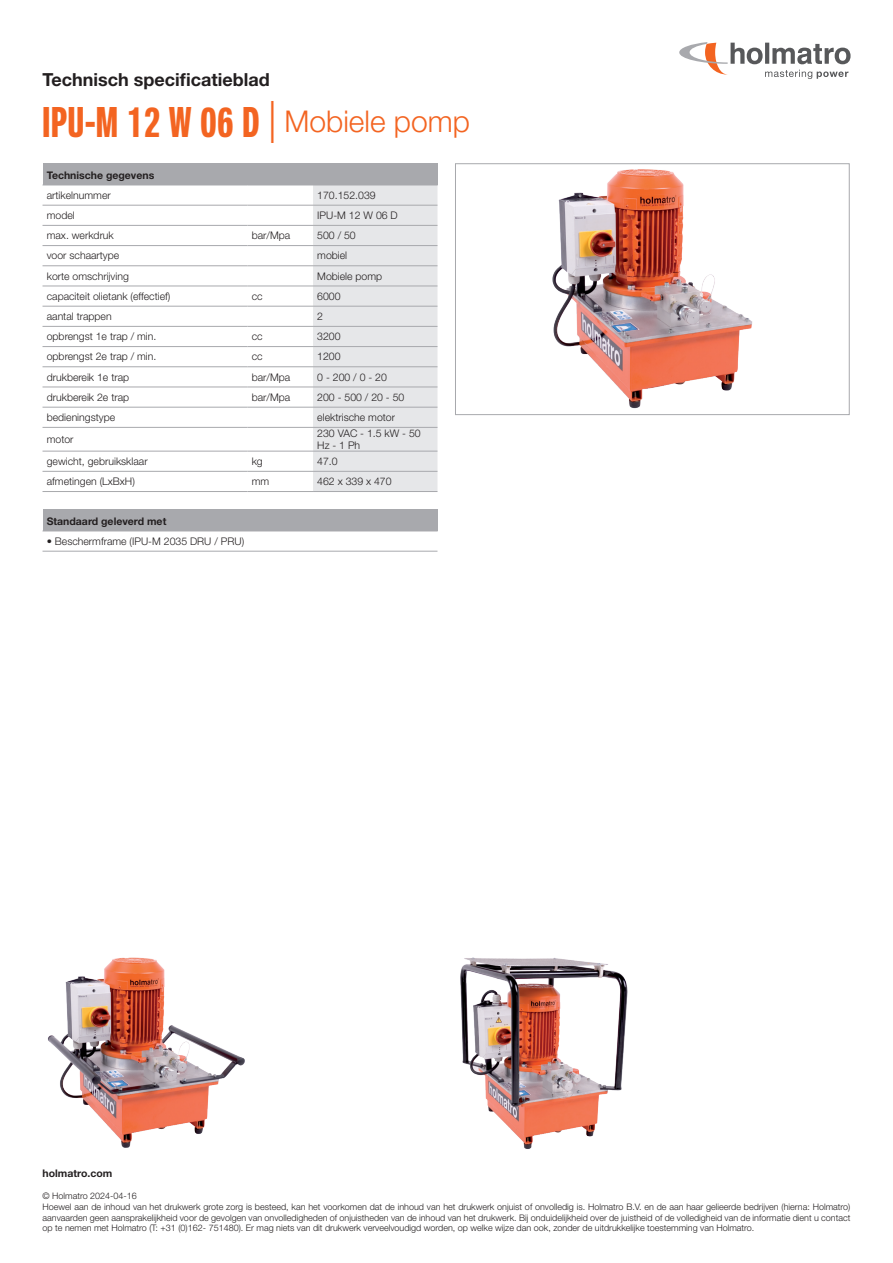
<style>
.page{position:relative;width:893px;height:1263px;background:#fff}
.page>*{position:absolute;margin:0;border:0;box-sizing:border-box;transform-origin:0 0}
.t1{font:700 42px "Neue Helvetica Pro 79 Cm";letter-spacing:.02em;color:#f36421}
.t2{font:700 18px "Helvetica Neue LT Std";color:#231f20}
.t3{font:300 10.5px/12px "Helvetica Neue LT Std";color:#231f20}
.t4{font:700 10.5px "Helvetica Neue LT Std";color:#231f20}
.t5{font:300 9px/10.8px "Helvetica Neue LT Std";color:#231f20}
.s1{font-family:"Helvetica Neue LT Std";font-weight:300}
.s2{font-family:"Helvetica Neue LT Std";font-weight:300;font-size:30px}
</style>
<div class="page">
<svg style="left:679px;top:42px;width:171px;height:37px"></svg>
<div style="left:43px;top:164px;width:394px;height:21px;background:#a8a9ad"></div>
<svg style="left:313px;top:164px;width:125px;height:327px"></svg>
<hr style="left:43px;top:185px;width:204px;height:1px;background:#a8a9ad">
<hr style="left:247px;top:185px;width:66px;height:1px;background:#a8a9ad">
<hr style="left:313px;top:185px;width:125px;height:1px;background:#a8a9ad">
<hr style="left:43px;top:205px;width:204px;height:1px;background:#a8a9ad">
<hr style="left:247px;top:205px;width:66px;height:1px;background:#a8a9ad">
<hr style="left:313px;top:205px;width:124px;height:1px;background:#a8a9ad">
<hr style="left:43px;top:225px;width:204px;height:1px;background:#a8a9ad">
<hr style="left:247px;top:225px;width:66px;height:1px;background:#a8a9ad">
<hr style="left:313px;top:225px;width:124px;height:1px;background:#a8a9ad">
<hr style="left:43px;top:245px;width:204px;height:1px;background:#a8a9ad">
<hr style="left:247px;top:245px;width:66px;height:1px;background:#a8a9ad">
<hr style="left:313px;top:245px;width:124px;height:1px;background:#a8a9ad">
<hr style="left:43px;top:265px;width:204px;height:1px;background:#a8a9ad">
<hr style="left:247px;top:265px;width:66px;height:1px;background:#a8a9ad">
<hr style="left:313px;top:265px;width:124px;height:1px;background:#a8a9ad">
<hr style="left:43px;top:286px;width:204px;height:1px;background:#a8a9ad">
<hr style="left:247px;top:286px;width:66px;height:1px;background:#a8a9ad">
<hr style="left:313px;top:286px;width:124px;height:1px;background:#a8a9ad">
<hr style="left:43px;top:306px;width:204px;height:1px;background:#a8a9ad">
<hr style="left:247px;top:306px;width:66px;height:1px;background:#a8a9ad">
<hr style="left:313px;top:306px;width:124px;height:1px;background:#a8a9ad">
<hr style="left:43px;top:326px;width:204px;height:1px;background:#a8a9ad">
<hr style="left:247px;top:326px;width:66px;height:1px;background:#a8a9ad">
<hr style="left:313px;top:326px;width:124px;height:1px;background:#a8a9ad">
<hr style="left:43px;top:346px;width:204px;height:1px;background:#a8a9ad">
<hr style="left:247px;top:346px;width:66px;height:1px;background:#a8a9ad">
<hr style="left:313px;top:346px;width:124px;height:1px;background:#a8a9ad">
<hr style="left:43px;top:366px;width:204px;height:1px;background:#a8a9ad">
<hr style="left:247px;top:366px;width:66px;height:1px;background:#a8a9ad">
<hr style="left:313px;top:366px;width:124px;height:1px;background:#a8a9ad">
<hr style="left:43px;top:387px;width:204px;height:1px;background:#a8a9ad">
<hr style="left:247px;top:387px;width:66px;height:1px;background:#a8a9ad">
<hr style="left:313px;top:387px;width:124px;height:1px;background:#a8a9ad">
<hr style="left:43px;top:407px;width:204px;height:1px;background:#a8a9ad">
<hr style="left:247px;top:407px;width:66px;height:1px;background:#a8a9ad">
<hr style="left:313px;top:407px;width:124px;height:1px;background:#a8a9ad">
<hr style="left:43px;top:427px;width:204px;height:1px;background:#a8a9ad">
<hr style="left:247px;top:427px;width:66px;height:1px;background:#a8a9ad">
<hr style="left:313px;top:427px;width:124px;height:1px;background:#a8a9ad">
<hr style="left:43px;top:451px;width:204px;height:1px;background:#a8a9ad">
<hr style="left:247px;top:451px;width:66px;height:1px;background:#a8a9ad">
<hr style="left:313px;top:451px;width:124px;height:1px;background:#a8a9ad">
<hr style="left:43px;top:491px;width:204px;height:1px;background:#a8a9ad">
<hr style="left:43px;top:471px;width:204px;height:1px;background:#a8a9ad">
<hr style="left:247px;top:491px;width:66px;height:1px;background:#a8a9ad">
<hr style="left:247px;top:471px;width:66px;height:1px;background:#a8a9ad">
<hr style="left:313px;top:491px;width:124px;height:1px;background:#a8a9ad">
<hr style="left:313px;top:471px;width:124px;height:1px;background:#a8a9ad">
<div style="left:43px;top:510px;width:394px;height:21px;background:#a8a9ad"></div>
<svg style="left:437px;top:510px;width:1px;height:21px"></svg>
<hr style="left:43px;top:551px;width:394px;height:1px;background:#a8a9ad">
<hr style="left:43px;top:531px;width:395px;height:1px;background:#a8a9ad">
<img style="left:48px;top:957px;width:197px;height:191px">
<img style="left:460px;top:957px;width:168px;height:192px">
<img style="left:552px;top:169px;width:200px;height:240px">
<div style="left:455px;top:164px;width:394px;height:251px;border:1px solid #a8a9ad"></div>
<h2 class="t2" style="left:43px;top:68px;width:229px">Technisch specificatieblad</h2>
<h1 class="t1" style="left:43px;top:97px;width:429px">IPU-M 12 W 06 D <span class="s1">|</span> <span class="s2">Mobiele pomp</span></h1>
<p class="t4" style="left:47px;top:168px;width:109px">Technische gegevens</p>
<p class="t3" style="left:47px;top:189px;width:65px">artikelnummer</p>
<p class="t3" style="left:317px;top:189px;width:60px">170.152.039</p>
<p class="t3" style="left:47px;top:209px;width:30px">model</p>
<p class="t3" style="left:317px;top:209px;width:82px">IPU-M 12 W 06 D</p>
<p class="t3" style="left:47px;top:229px;width:69px">max. werkdruk</p>
<p class="t3" style="left:252px;top:229px;width:40px">bar/Mpa</p>
<p class="t3" style="left:317px;top:229px;width:40px">500 / 50</p>
<p class="t3" style="left:47px;top:249px;width:74px">voor schaartype</p>
<p class="t3" style="left:317px;top:249px;width:31px">mobiel</p>
<p class="t3" style="left:47px;top:270px;width:84px">korte omschrijving</p>
<p class="t3" style="left:317px;top:270px;width:66px">Mobiele pomp</p>
<p class="t3" style="left:47px;top:290px;width:125px">capaciteit olietank (effectief)</p>
<p class="t3" style="left:252px;top:290px;width:12px">cc</p>
<p class="t3" style="left:317px;top:290px;width:25px">6000</p>
<p class="t3" style="left:47px;top:310px;width:66px">aantal trappen</p>
<p class="t3" style="left:317px;top:310px;width:7px">2</p>
<p class="t3" style="left:47px;top:330px;width:111px">opbrengst 1e trap / min.</p>
<p class="t3" style="left:252px;top:330px;width:12px">cc</p>
<p class="t3" style="left:317px;top:330px;width:25px">3200</p>
<p class="t3" style="left:47px;top:350px;width:111px">opbrengst 2e trap / min.</p>
<p class="t3" style="left:252px;top:350px;width:12px">cc</p>
<p class="t3" style="left:317px;top:350px;width:25px">1200</p>
<p class="t3" style="left:47px;top:371px;width:84px">drukbereik 1e trap</p>
<p class="t3" style="left:252px;top:371px;width:40px">bar/Mpa</p>
<p class="t3" style="left:317px;top:371px;width:71px">0 - 200 / 0 - 20</p>
<p class="t3" style="left:47px;top:391px;width:84px">drukbereik 2e trap</p>
<p class="t3" style="left:252px;top:391px;width:40px">bar/Mpa</p>
<p class="t3" style="left:317px;top:391px;width:89px">200 - 500 / 20 - 50</p>
<p class="t3" style="left:47px;top:411px;width:70px">bedieningstype</p>
<p class="t3" style="left:317px;top:411px;width:79px">elektrische motor</p>
<p class="t3" style="left:47px;top:433px;width:28px">motor</p>
<p class="t3" style="left:317px;top:427px;width:105px">230 VAC - 1.5 kW - 50<br>Hz - 1 Ph</p>
<p class="t3" style="left:47px;top:455px;width:102px">gewicht, gebruiksklaar</p>
<p class="t3" style="left:252px;top:455px;width:13px">kg</p>
<p class="t3" style="left:317px;top:455px;width:22px">47.0</p>
<p class="t3" style="left:47px;top:475px;width:90px">afmetingen (LxBxH)</p>
<p class="t3" style="left:252px;top:475px;width:19px">mm</p>
<p class="t3" style="left:317px;top:475px;width:76px">462 x 339 x 470</p>
<p class="t4" style="left:47px;top:514px;width:121px">Standaard geleverd met</p>
<p class="t3" style="left:47px;top:535px;width:199px">• Beschermframe (IPU-M 2035 DRU / PRU)</p>
<p class="t4" style="left:43px;top:1167px;width:71px">holmatro.com</p>
<p class="t5" style="left:43px;top:1190px;width:809px">© Holmatro 2024-04-16<br>Hoewel aan de inhoud van het drukwerk grote zorg is besteed, kan het voorkomen dat de inhoud van het drukwerk onjuist of onvolledig is. Holmatro B.V. en de aan haar gelieerde bedrijven (hierna: Holmatro) aanvaarden geen aansprakelijkheid voor de gevolgen van onvolledigheden of onjuistheden van de inhoud van het drukwerk. Bij onduidelijkheid over de juistheid of de volledigheid van de informatie dient u contact op te nemen met Holmatro (T: +31 (0)162- 751480). Er mag niets van dit drukwerk verveelvoudigd worden, op welke wijze dan ook, zonder de uitdrukkelijke toestemming van Holmatro.</p>
</div>
